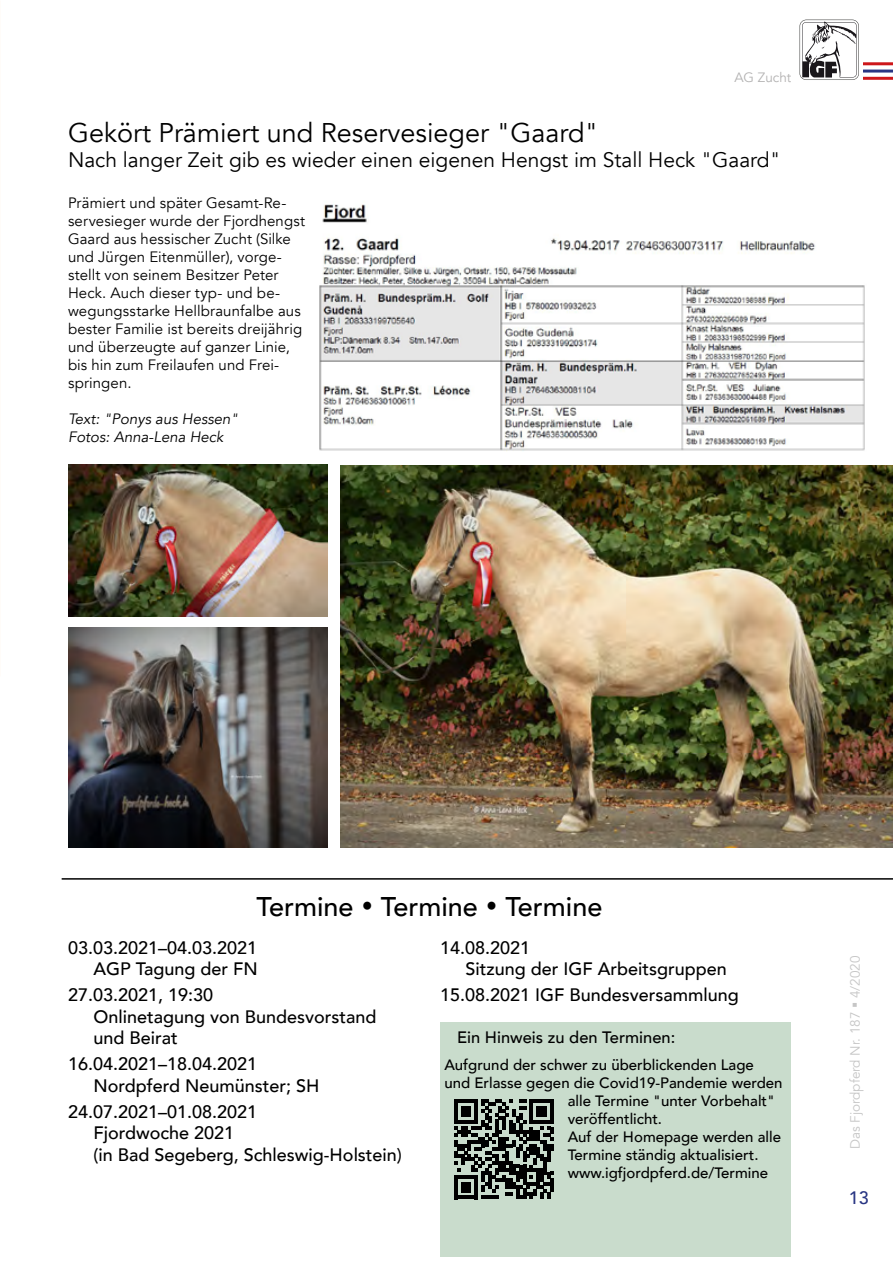
<style>
.page{position:relative;width:893px;height:1263px;background:#fff}
.page>*{position:absolute;margin:0;border:0;box-sizing:border-box;transform-origin:0 0}
.t1{font:27px "Avenir";color:#000}
.t2{font:500 27px "Avenir";color:#000}
.t3{font:21px "Avenir";color:#000}
.t4{font:500 18px/21.6px "Avenir";color:#000}
.t5{font:500 18px "Avenir";color:#283583}
.t6{font:500 16.5px "Avenir";color:#000}
.t7{font:15px/18px "Avenir";letter-spacing:.005em;color:#000}
.t8{font:500 15px "Avenir";color:#000}
.t9{font:italic 15px/18px "Avenir";color:#000}
.t10{font:13.5px "Avenir";color:#c6c6c6}
.t11{font:13.5px "Avenir";color:#b3b2b2}
</style>
<div class="page">
<hr style="left:859px;top:70px;width:34px;height:3px;background:#283583">
<hr style="left:859px;top:77px;width:34px;height:3px;background:#cd171a">
<hr style="left:859px;top:62px;width:34px;height:3px;background:#cd171a">
<div style="left:796px;top:20px;width:67px;height:63px;background:#fff"></div>
<svg style="left:800px;top:20px;width:59px;height:60px"></svg>
<img style="left:68px;top:627px;width:259px;height:221px">
<img style="left:68px;top:465px;width:259px;height:151px">
<img style="left:340px;top:466px;width:553px;height:382px">
<img style="left:319px;top:204px;width:546px;height:247px">
<div style="left:440px;top:1023px;width:351px;height:234px;background:#c9dccc"></div>
<svg style="left:454px;top:1099px;width:100px;height:100px"></svg>
<hr style="left:550px;top:1178px;width:4px;height:14px;background:#000">
<hr style="left:62px;top:878px;width:831px;height:2px;background:#000">
<p class="t11" style="left:734px;top:69px;width:59px">AG Zucht</p>
<h1 class="t1" style="left:68px;top:116px;width:532px">Gekört Prämiert und Reservesieger "Gaard"</h1>
<h2 class="t3" style="left:68px;top:147px;width:714px">Nach langer Zeit gib es wieder einen eigenen Hengst im Stall Heck "Gaard"</h2>
<p class="t7" style="left:68px;top:194px;width:239px">Prämiert und später Gesamt-Re&shy;servesieger wurde der Fjordhengst<br>Gaard aus hessischer Zucht (Silke und Jürgen Eitenmüller), vorge&shy;stellt von seinem Besitzer Peter<br>Heck. Auch dieser typ- und be&shy;wegungsstarke Hellbraunfalbe aus bester Familie ist bereits dreijährig und überzeugte auf ganzer Linie, bis hin zum Freilaufen und Frei&shy;springen.</p>
<p class="t9" style="left:68px;top:410px;width:172px">Text: "Ponys aus Hessen"<br>Fotos: Anna-Lena Heck</p>
<h1 class="t2" style="left:257px;top:883px;width:347px">Termine • Termine • Termine</h1>
<p class="t4" style="left:68px;top:935px;width:191px;text-align:right">03.03.2021–04.03.2021<br>AGP Tagung der FN</p>
<p class="t4" style="left:94px;top:983px;width:285px;text-indent:-26px">27.03.2021, 19:30<br>Onlinetagung von Bundesvorstand und Beirat</p>
<p class="t4" style="left:94px;top:1052px;width:228px;text-indent:-26px">16.04.2021–18.04.2021<br>Nordpferd Neumünster; SH</p>
<p class="t4" style="left:94px;top:1099px;width:310px;text-indent:-26px">24.07.2021–01.08.2021<br>Fjordwoche 2021<br>(in Bad Segeberg, Schleswig-Holstein)</p>
<p class="t4" style="left:466px;top:935px;width:263px;text-indent:-26px">14.08.2021<br>Sitzung der IGF Arbeitsgruppen</p>
<p class="t4" style="left:440px;top:983px;width:300px">15.08.2021 IGF Bundesversammlung</p>
<p class="t6" style="left:457px;top:1023px;width:220px">Ein Hinweis zu den Terminen:</p>
<p class="t8" style="left:444px;top:1052px;width:311px">Aufgrund der schwer zu überblickenden Lage</p>
<p class="t8" style="left:444px;top:1070px;width:340px">und Erlasse gegen die Covid19-Pandemie werden</p>
<p class="t8" style="left:568px;top:1088px;width:209px">alle Termine "unter Vorbehalt"</p>
<p class="t8" style="left:568px;top:1106px;width:96px">veröffentlicht.</p>
<p class="t8" style="left:568px;top:1124px;width:215px">Auf der Homepage werden alle</p>
<p class="t8" style="left:568px;top:1142px;width:192px">Termine ständig aktualisiert.</p>
<p class="t8" style="left:568px;top:1160px;width:202px">www.igfjordpferd.de/Termine</p>
<p class="t10" style="left:847px;top:1149px;width:195px;rotate:-90deg">Das Fjordpferd Nr. 187 ▪ 4/2020</p>
<p class="t5" style="left:849px;top:1182px;width:22px">13</p>
</div>
